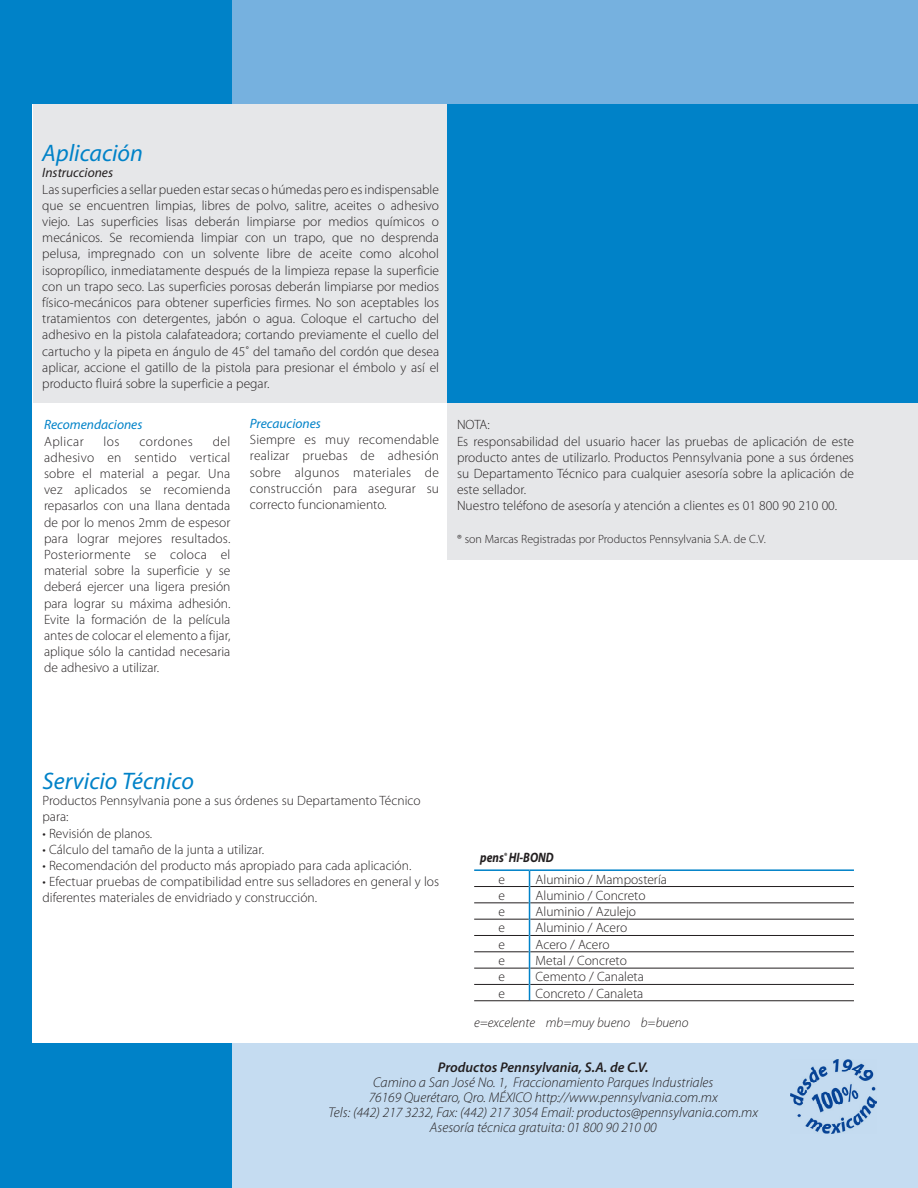
<style>
.page{position:relative;width:918px;height:1188px;background:#fff}
.page>*{position:absolute;margin:0;border:0;box-sizing:border-box;transform-origin:0 0}
.subtema{font:italic 24px "Myriad Pro";color:#0082c8}
.t1{font:italic 300 14.1px "Myriad Pro";color:#231f20}
.t2{font:italic 600 14.1px "Myriad Pro";color:#231f20}
.t3{font:italic 700 13.65px "Myriad Pro";color:#231f20;scale:.85 1}
.texto{font:300 13.5px/16.2px "Myriad Pro";color:#231f20;text-align:justify}
.texto-2{font:italic 300 13.5px "Myriad Pro";color:#231f20}
.txt_azul{font:italic 13.5px "Myriad Pro";color:#0082c8}
.texto-3{font:300 13.5px "Myriad Pro";letter-spacing:.035em;color:#231f20}
.txt_azul-2{font:italic 13.5px "Myriad Pro";color:#231f20}
.texto-4{font:300 12px "Myriad Pro";color:#231f20}
</style>
<div class="page">
<div style="left:53px;top:1042px;width:865px;height:146px;background:#c5dcf1"></div>
<div style="left:0;top:0;width:918px;height:185px;background:#76b1df"></div>
<div style="left:0;top:0;width:231px;height:1188px;background:#0082c8"></div>
<div style="left:33px;top:105px;width:885px;height:938px;background:#fff"></div>
<div style="left:33px;top:105px;width:414px;height:298px;background:#e6e7e9"></div>
<div style="left:447px;top:403px;width:471px;height:157px;background:#e6e7e9"></div>
<div style="left:447px;top:105px;width:471px;height:298px;background:#0082c8"></div>
<img style="left:791px;top:1059px;width:86px;height:75px">
<hr style="left:474px;top:886px;width:55px;height:1px;background:#231f20">
<hr style="left:530px;top:886px;width:324px;height:1px;background:#231f20">
<hr style="left:474px;top:903px;width:55px;height:1px;background:#231f20">
<hr style="left:530px;top:903px;width:324px;height:1px;background:#231f20">
<hr style="left:474px;top:919px;width:55px;height:1px;background:#231f20">
<hr style="left:530px;top:919px;width:324px;height:1px;background:#231f20">
<hr style="left:474px;top:935px;width:55px;height:1px;background:#231f20">
<hr style="left:530px;top:935px;width:324px;height:1px;background:#231f20">
<hr style="left:474px;top:952px;width:55px;height:1px;background:#231f20">
<hr style="left:530px;top:952px;width:324px;height:1px;background:#231f20">
<hr style="left:474px;top:968px;width:55px;height:1px;background:#231f20">
<hr style="left:530px;top:968px;width:324px;height:1px;background:#231f20">
<hr style="left:474px;top:984px;width:55px;height:1px;background:#231f20">
<hr style="left:530px;top:984px;width:324px;height:1px;background:#231f20">
<hr style="left:474px;top:869px;width:56px;height:2px;background:#0082c8">
<hr style="left:530px;top:869px;width:324px;height:2px;background:#0082c8">
<svg style="left:529px;top:871px;width:1px;height:130px"></svg>
<hr style="left:474px;top:1001px;width:56px;height:1px;background:#231f20">
<hr style="left:530px;top:1001px;width:324px;height:1px;background:#231f20">
<p class="subtema" style="left:42px;top:138px;width:102px">Aplicación</p>
<p class="txt_azul-2" style="left:42px;top:165px;width:72px">Instrucciones</p>
<p class="texto" style="left:42px;top:181px;width:398px">Las superficies a sellar pueden estar secas o húmedas pero es indispensable que se encuentren limpias, libres de polvo, salitre, aceites o adhesivo viejo. Las superficies lisas deberán limpiarse por medios químicos o mecánicos. Se recomienda limpiar con un trapo, que no desprenda pelusa, impregnado con un solvente libre de aceite como alcohol isopropílico, inmediatamente después de la limpieza repase la superficie con un trapo seco. Las superficies porosas deberán limpiarse por medios físico-mecánicos para obtener superficies firmes. No son aceptables los tratamientos con detergentes, jabón o agua. Coloque el cartucho del adhesivo en la pistola calafateadora; cortando previamente el cuello del cartucho y la pipeta en ángulo de 45˚ del tamaño del cordón que desea aplicar, accione el gatillo de la pistola para presionar el émbolo y así el producto fluirá sobre la superficie a pegar.</p>
<p class="txt_azul" style="left:44px;top:417px;width:100px">Recomendaciones</p>
<p class="texto-3" style="left:44px;top:433px;width:41px">Aplicar</p>
<p class="texto" style="left:104px;top:433px;width:17px">los</p>
<p class="texto-3" style="left:139px;top:433px;width:55px">cordones</p>
<p class="texto" style="left:44px;top:433px;width:188px;text-indent:169px">del adhesivo en sentido vertical sobre el material a pegar. Una vez aplicados se recomienda repasarlos con una llana dentada de por lo menos 2mm de espesor para lograr mejores resultados.<br>Posteriormente se coloca el material sobre la superficie y se deberá ejercer una ligera presión para lograr su máxima adhesión.<br>Evite la formación de la película antes de colocar el elemento a fijar, aplique sólo la cantidad necesaria de adhesivo a utilizar.</p>
<p class="txt_azul" style="left:250px;top:415px;width:72px">Precauciones</p>
<p class="texto" style="left:250px;top:431px;width:191px">Siempre es muy recomendable realizar pruebas de adhesión sobre algunos materiales de construcción para asegurar su correcto funcionamiento.</p>
<p class="texto" style="left:457px;top:417px;width:34px">NOTA:</p>
<p class="texto" style="left:457px;top:433px;width:398px">Es responsabilidad del usuario hacer las pruebas de aplicación de este producto antes de utilizarlo. Productos Pennsylvania pone a sus órdenes su Departamento Técnico para cualquier asesoría sobre la aplicación de este sellador.</p>
<p class="texto" style="left:457px;top:498px;width:382px">Nuestro teléfono de asesoría y atención a clientes es 01 800 90 210 00.</p>
<p class="texto-4" style="left:457px;top:532px;width:310px">® son Marcas Registradas por Productos Pennsylvania S.A. de C.V.</p>
<p class="subtema" style="left:43px;top:766px;width:153px">Servicio Técnico</p>
<p class="texto" style="left:43px;top:792px;width:380px">Productos Pennsylvania pone a sus órdenes su Departamento Técnico para:</p>
<p class="texto" style="left:43px;top:825px;width:111px">• Revisión de planos.</p>
<p class="texto" style="left:43px;top:841px;width:223px">• Cálculo del tamaño de la junta a utilizar.</p>
<p class="texto" style="left:43px;top:857px;width:370px">• Recomendación del producto más apropiado para cada aplicación.</p>
<p class="texto" style="left:43px;top:873px;width:398px">• Efectuar pruebas de compatibilidad entre sus selladores en general y los diferentes materiales de envidriado y construcción.</p>
<p class="t3" style="left:480px;top:849px;width:88px">pens<sup>®</sup> HI-BOND</p>
<p class="texto" style="left:499px;top:871px;width:8px">e</p>
<p class="texto" style="left:536px;top:871px;width:133px">Aluminio / Mampostería</p>
<p class="texto" style="left:499px;top:887px;width:8px">e</p>
<p class="texto" style="left:536px;top:887px;width:111px">Aluminio / Concreto</p>
<p class="texto" style="left:499px;top:903px;width:8px">e</p>
<p class="texto" style="left:536px;top:903px;width:102px">Aluminio / Azulejo</p>
<p class="texto" style="left:499px;top:920px;width:8px">e</p>
<p class="texto" style="left:536px;top:920px;width:93px">Aluminio / Acero</p>
<p class="texto" style="left:499px;top:936px;width:8px">e</p>
<p class="texto" style="left:536px;top:936px;width:75px">Acero / Acero</p>
<p class="texto" style="left:499px;top:952px;width:8px">e</p>
<p class="texto" style="left:536px;top:952px;width:93px">Metal / Concreto</p>
<p class="texto" style="left:499px;top:969px;width:8px">e</p>
<p class="texto" style="left:536px;top:969px;width:110px">Cemento / Canaleta</p>
<p class="texto" style="left:499px;top:985px;width:8px">e</p>
<p class="texto" style="left:536px;top:985px;width:109px">Concreto / Canaleta</p>
<p class="texto-2" style="left:474px;top:1015px;width:216px">e=excelente mb=muy bueno b=bueno</p>
<p class="t2" style="left:438px;top:1058px;width:212px">Productos Pennsylvania, S.A. de C.V.</p>
<p class="t1" style="left:373px;top:1074px;width:342px">Camino a San José No. 1, Fraccionamiento Parques Industriales</p>
<p class="t1" style="left:369px;top:1089px;width:351px">76169 Querétaro, Qro. MÉXICO http://www.pennsylvania.com.mx</p>
<p class="t1" style="left:328px;top:1104px;width:431px">Tels: (442) 217 3232, Fax: (442) 217 3054 Email: productos@pennsylvania.com.mx</p>
<p class="t1" style="left:430px;top:1119px;width:228px">Asesoría técnica gratuita: 01 800 90 210 00</p>
</div>
